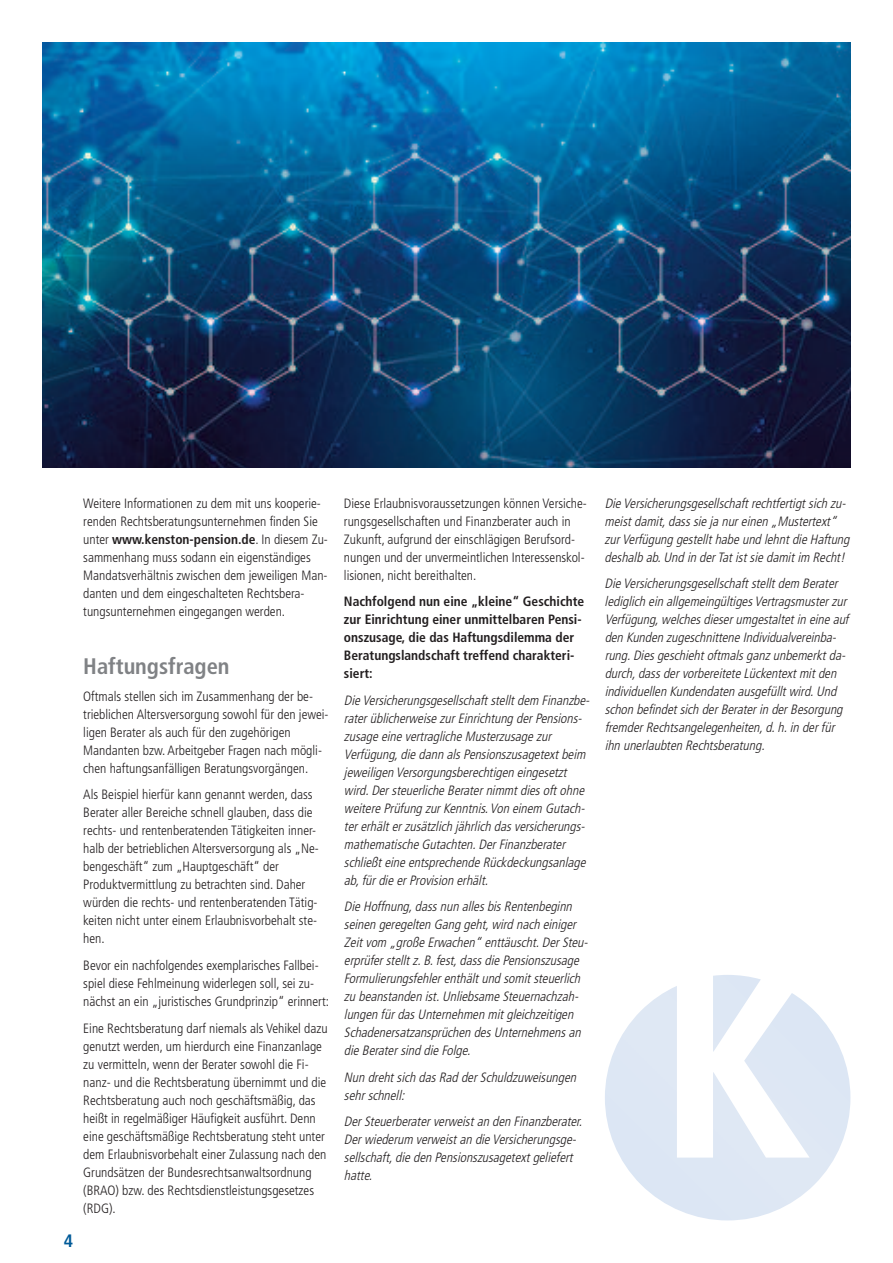
<style>
.page{position:relative;width:893px;height:1263px;background:#fff}
.page>*{position:absolute;margin:0;border:0;box-sizing:border-box;transform-origin:0 0}
.t1{font:700 condensed 22.5px "Frutiger";color:#808285}
.t2{font:700 condensed 18px "Frutiger";color:#005a98}
.t3{font:italic 300 condensed 13.5px/18px "Frutiger";color:#231f20}
.t4{font:300 condensed 13.5px/18px "Frutiger";color:#231f20}
.t5{font:700 condensed 13.5px/18px "Frutiger";color:#231f20}
.s1{font-weight:700}
</style>
<div class="page">
<img style="left:43px;top:43px;width:807px;height:425px">
<img style="left:713px;top:975px;width:48px;height:11px">
<img style="left:605px;top:986px;width:245px;height:234px">
<h2 class="t2" style="left:64px;top:1233px;width:11px">4</h2>
<p class="t4" style="left:83px;top:495px;width:246px">Weitere Informationen zu dem mit uns kooperie&shy;renden Rechtsberatungsunternehmen finden Sie unter <span class="s1">www.kenston-pension.de</span>. In diesem Zu&shy;sammenhang muss sodann ein eigenständiges Mandatsverhältnis zwischen dem jeweiligen Man&shy;danten und dem eingeschalteten Rechtsbera&shy;tungsunternehmen eingegangen werden.</p>
<h1 class="t1" style="left:83px;top:657px;width:148px">Haftungsfragen</h1>
<p class="t4" style="left:83px;top:688px;width:247px">Oftmals stellen sich im Zusammenhang der be&shy;trieblichen Altersversorgung sowohl für den jewei&shy;ligen Berater als auch für den zugehörigen Mandanten bzw. Arbeitgeber Fragen nach mögli&shy;chen haftungsanfälligen Beratungsvorgängen.</p>
<p class="t4" style="left:83px;top:787px;width:237px">Als Beispiel hierfür kann genannt werden, dass Berater aller Bereiche schnell glauben, dass die rechts- und rentenberatenden Tätigkeiten inner&shy;halb der betrieblichen Altersversorgung als „Ne&shy;bengeschäft“ zum „Hauptgeschäft“ der Produktvermittlung zu betrachten sind. Daher würden die rechts- und rentenberatenden Tätig&shy;keiten nicht unter einem Erlaubnisvorbehalt ste&shy;hen.</p>
<p class="t4" style="left:83px;top:957px;width:247px">Bevor ein nachfolgendes exemplarisches Fallbei&shy;spiel diese Fehlmeinung widerlegen soll, sei zu&shy;nächst an ein „juristisches Grundprinzip“ erinnert:</p>
<p class="t4" style="left:83px;top:1020px;width:246px">Eine Rechtsberatung darf niemals als Vehikel dazu genutzt werden, um hierdurch eine Finanzanlage zu vermitteln, wenn der Berater sowohl die Fi&shy;nanz- und die Rechtsberatung übernimmt und die Rechtsberatung auch noch geschäftsmäßig, das heißt in regelmäßiger Häufigkeit ausführt. Denn eine geschäftsmäßige Rechtsberatung steht unter dem Erlaubnisvorbehalt einer Zulassung nach den Grundsätzen der Bundesrechtsanwaltsordnung (BRAO) bzw. des Rechtsdienstleistungsgesetzes (RDG).</p>
<p class="t4" style="left:344px;top:495px;width:244px">Diese Erlaubnisvoraussetzungen können Versiche&shy;rungsgesellschaften und Finanzberater auch in Zukunft, aufgrund der einschlägigen Berufsord&shy;nungen und der unvermeintlichen Interessenskol&shy;lisionen, nicht bereithalten.</p>
<p class="t5" style="left:344px;top:593px;width:242px">Nachfolgend nun eine „kleine“ Geschichte zur Einrichtung einer unmittelbaren Pensi&shy;onszusage, die das Haftungsdilemma der Beratungslandschaft treffend charakteri&shy;siert:</p>
<p class="t3" style="left:344px;top:692px;width:250px">Die Versicherungsgesellschaft stellt dem Finanzbe&shy;rater üblicherweise zur Einrichtung der Pensions&shy;zusage eine vertragliche Musterzusage zur Verfügung, die dann als Pensionszusagetext beim jeweiligen Versorgungsberechtigen eingesetzt wird. Der steuerliche Berater nimmt dies oft ohne weitere Prüfung zur Kenntnis. Von einem Gutach&shy;ter erhält er zusätzlich jährlich das versicherungs&shy;mathematische Gutachten. Der Finanzberater schließt eine entsprechende Rückdeckungsanlage ab, für die er Provision erhält.</p>
<p class="t3" style="left:344px;top:899px;width:248px">Die Hoffnung, dass nun alles bis Rentenbeginn seinen geregelten Gang geht, wird nach einiger Zeit vom „große Erwachen“ enttäuscht. Der Steu&shy;erprüfer stellt z. B. fest, dass die Pensionszusage Formulierungsfehler enthält und somit steuerlich zu beanstanden ist. Unliebsame Steuernachzah&shy;lungen für das Unternehmen mit gleichzeitigen Schadenersatzansprüchen des Unternehmens an die Berater sind die Folge.</p>
<p class="t3" style="left:344px;top:1069px;width:236px">Nun dreht sich das Rad der Schuldzuweisungen sehr schnell:</p>
<p class="t3" style="left:344px;top:1114px;width:242px">Der Steuerberater verweist an den Finanzberater.<br>Der wiederum verweist an die Versicherungsge&shy;sellschaft, die den Pensionszusagetext geliefert hatte.</p>
<p class="t3" style="left:605px;top:495px;width:249px">Die Versicherungsgesellschaft rechtfertigt sich zu&shy;meist damit, dass sie ja nur einen „Mustertext“ zur Verfügung gestellt habe und lehnt die Haftung deshalb ab. Und in der Tat ist sie damit im Recht!</p>
<p class="t3" style="left:605px;top:576px;width:246px">Die Versicherungsgesellschaft stellt dem Berater lediglich ein allgemeingültiges Vertragsmuster zur Verfügung, welches dieser umgestaltet in eine auf den Kunden zugeschnittene Individualvereinba&shy;rung. Dies geschieht oftmals ganz unbemerkt da&shy;durch, dass der vorbereitete Lückentext mit den individuellen Kundendaten ausgefüllt wird. Und schon befindet sich der Berater in der Besorgung fremder Rechtsangelegenheiten, d. h. in der für ihn unerlaubten Rechtsberatung.</p>
</div>
